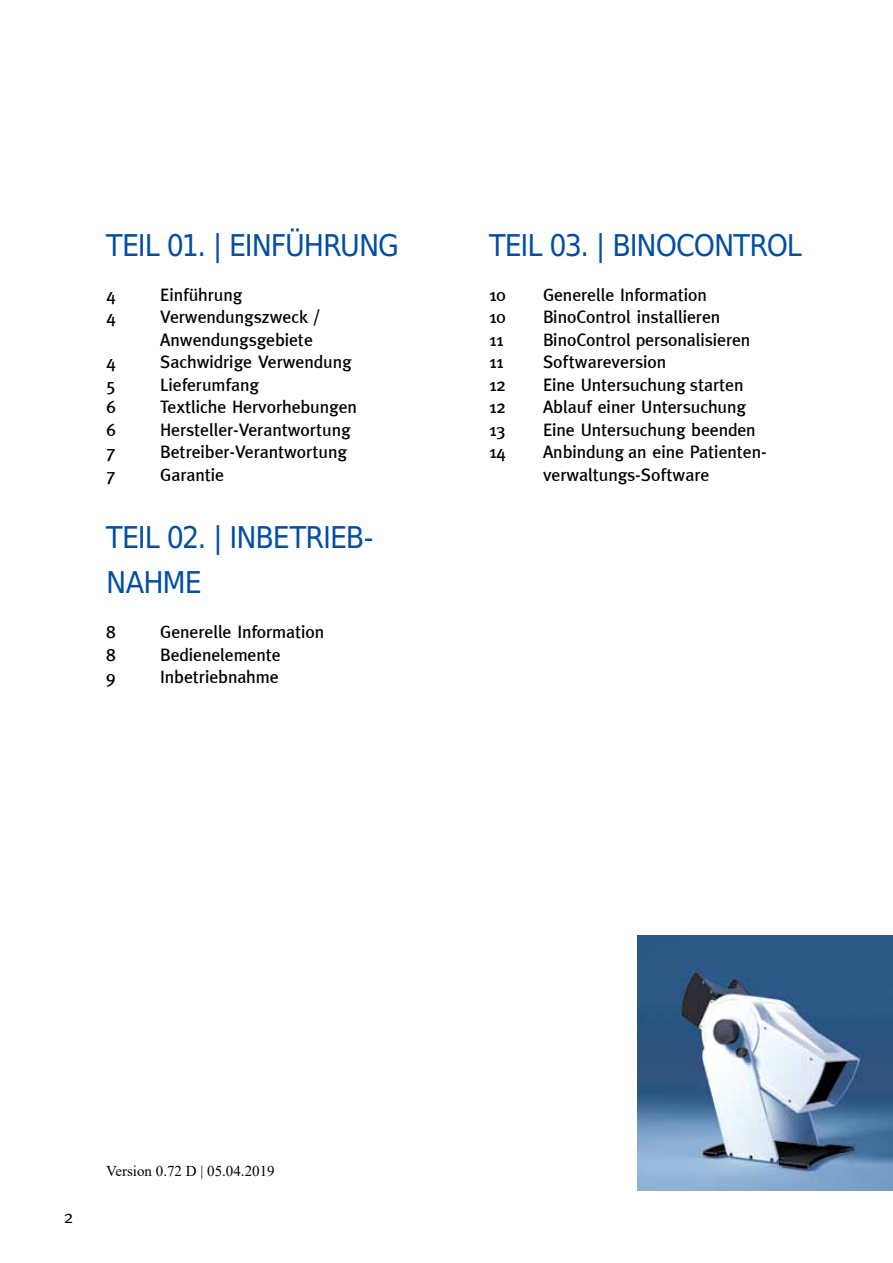
<style>
.page{position:relative;width:893px;height:1263px;background:#fff}
.page>*{position:absolute;margin:0;border:0;box-sizing:border-box;transform-origin:0 0}
.t1{font:30px/45px "DejaVu Sans Condensed";letter-spacing:-.035em;color:#034ea2}
.t2{font:500 18px/22.5px "Meta";color:#000}
.t3{font:18px "Meta";color:#000}
.t4{font:15px "Times New Roman";color:#000}
</style>
<div class="page">
<img style="left:638px;top:935px;width:255px;height:256px">
<h1 class="t1" style="left:106px;top:221px;width:294px">TEIL 01. | EINFÜHRUNG</h1>
<p class="t2" style="left:106px;top:283px;width:11px">4</p>
<p class="t2" style="left:160px;top:283px;width:84px">Einführung</p>
<p class="t2" style="left:106px;top:305px;width:11px">4</p>
<p class="t2" style="left:160px;top:305px;width:160px">Verwendungszweck /<br>Anwendungsgebiete</p>
<p class="t2" style="left:106px;top:350px;width:11px">4</p>
<p class="t2" style="left:160px;top:350px;width:193px">Sachwidrige Verwendung</p>
<p class="t2" style="left:106px;top:373px;width:11px">5</p>
<p class="t2" style="left:160px;top:373px;width:100px">Lieferumfang</p>
<p class="t2" style="left:106px;top:395px;width:11px">6</p>
<p class="t2" style="left:160px;top:395px;width:198px">Textliche Hervorhebungen</p>
<p class="t2" style="left:106px;top:418px;width:11px">6</p>
<p class="t2" style="left:160px;top:418px;width:192px">Hersteller-Verantwortung</p>
<p class="t2" style="left:106px;top:440px;width:11px">7</p>
<p class="t2" style="left:160px;top:440px;width:188px">Betreiber-Verantwortung</p>
<p class="t2" style="left:106px;top:463px;width:11px">7</p>
<p class="t2" style="left:160px;top:463px;width:65px">Garantie</p>
<h1 class="t1" style="left:106px;top:514px;width:269px">TEIL 02. | INBETRIEB-<br>NAHME</h1>
<p class="t2" style="left:106px;top:620px;width:11px">8</p>
<p class="t2" style="left:160px;top:620px;width:165px">Generelle Information</p>
<p class="t2" style="left:106px;top:643px;width:11px">8</p>
<p class="t2" style="left:160px;top:643px;width:122px">Bedienelemente</p>
<p class="t2" style="left:106px;top:665px;width:11px">9</p>
<p class="t2" style="left:160px;top:665px;width:120px">Inbetriebnahme</p>
<h1 class="t1" style="left:489px;top:221px;width:314px">TEIL 03. | BINOCONTROL</h1>
<p class="t2" style="left:489px;top:283px;width:18px">10</p>
<p class="t2" style="left:543px;top:283px;width:165px">Generelle Information</p>
<p class="t2" style="left:489px;top:305px;width:18px">10</p>
<p class="t2" style="left:543px;top:305px;width:179px">BinoControl installieren</p>
<p class="t2" style="left:489px;top:328px;width:16px">11</p>
<p class="t2" style="left:543px;top:328px;width:209px">BinoControl personalisieren</p>
<p class="t2" style="left:489px;top:350px;width:16px">11</p>
<p class="t2" style="left:543px;top:350px;width:125px">Softwareversion</p>
<p class="t2" style="left:489px;top:373px;width:18px">12</p>
<p class="t2" style="left:543px;top:373px;width:202px">Eine Untersuchung starten</p>
<p class="t2" style="left:489px;top:395px;width:18px">12</p>
<p class="t2" style="left:543px;top:395px;width:205px">Ablauf einer Untersuchung</p>
<p class="t2" style="left:489px;top:418px;width:18px">13</p>
<p class="t2" style="left:543px;top:418px;width:214px">Eine Untersuchung beenden</p>
<p class="t2" style="left:489px;top:440px;width:18px">14</p>
<p class="t2" style="left:543px;top:440px;width:225px">Anbindung an eine Patienten&shy;verwaltungs-Software</p>
<p class="t3" style="left:64px;top:1206px;width:11px">2</p>
<p class="t4" style="left:106px;top:1160px;width:170px">Version 0.72 D | 05.04.2019</p>
</div>
